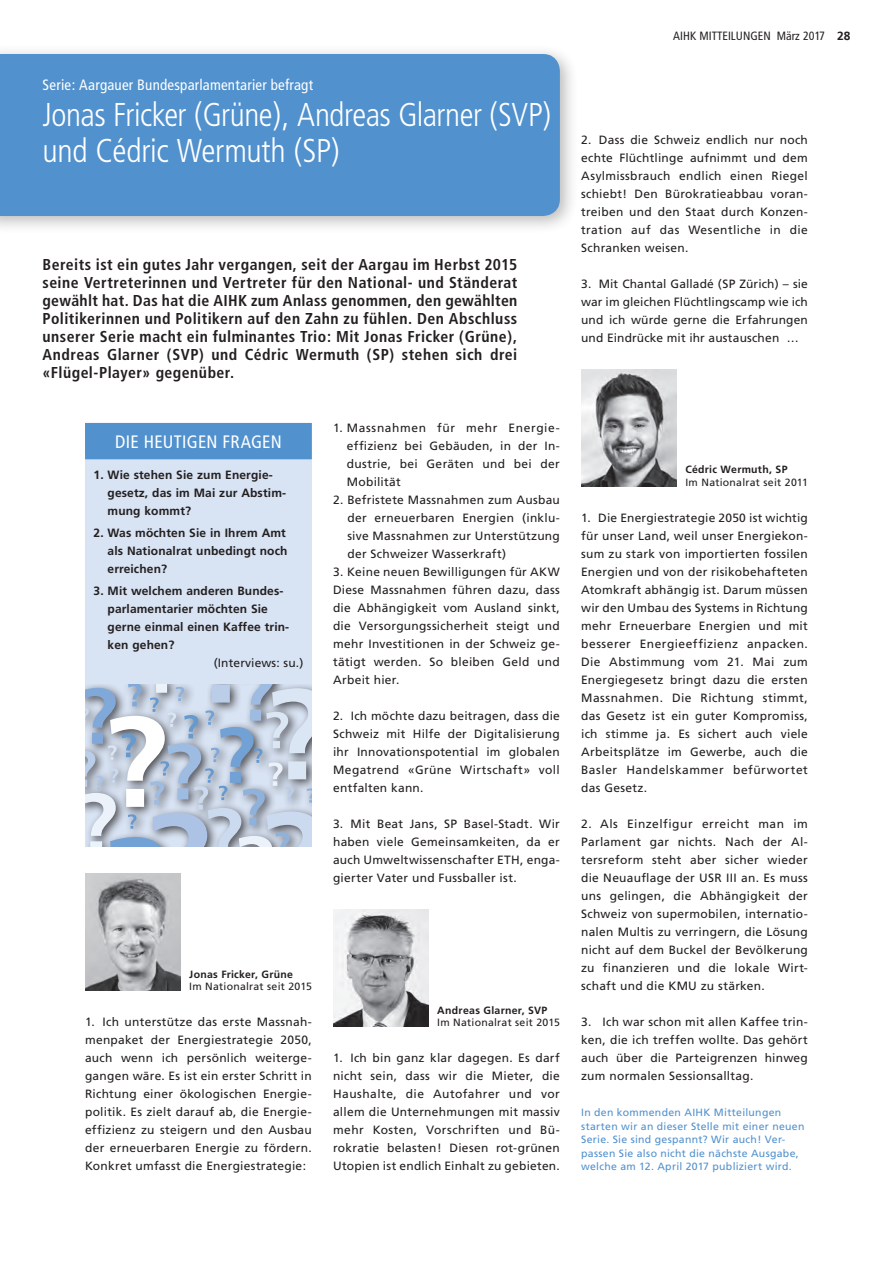
<style>
.page{position:relative;width:893px;height:1263px;background:#fff}
.page>*{position:absolute;margin:0;border:0;box-sizing:border-box;transform-origin:0 0}
.haupttitel{font:300 condensed 33px/36px "Frutiger";letter-spacing:-.015em;color:#fff}
.haupttitel_blau{font:condensed 18px "Frutiger";letter-spacing:.015em;color:#fff}
.lead__Abstand_nach{font:700 condensed 15.75px/18px "Frutiger";letter-spacing:.03em;color:#231f20;text-align:justify}
.autor{font:condensed 15px "Frutiger";letter-spacing:.015em;color:#fff}
.fliesstext{font:12px/18px "Frutiger";letter-spacing:.025em;color:#231f20;text-align:justify}
.text_grau_abstand{font:700 12px/18px "Frutiger";letter-spacing:.01em;color:#231f20}
.t1{font:condensed 12px "Frutiger";color:#231f20}
.text_grau_abstand-2{font:12px "Frutiger LT";letter-spacing:.01em;color:#231f20}
.legende{font:10.5px/13.5px "Frutiger";letter-spacing:.025em;color:#5191cd}
.legende-2{font:10.5px "Frutiger";letter-spacing:.025em;color:#231f20}
.legende-3{font:700 10.5px "Frutiger";letter-spacing:.03em;color:#231f20}
.s1{font-family:"Frutiger LT45";font-weight:300;font-stretch:normal}
</style>
<div class="page">
<div style="left:0;top:44px;width:578px;height:191px;background:#231f20;opacity:.3"></div>
<div style="left:0;top:54px;width:560px;height:162px;background:#5191cd"></div>
<img style="left:85px;top:873px;width:96px;height:117px">
<img style="left:333px;top:909px;width:96px;height:117px">
<img style="left:581px;top:369px;width:96px;height:117px">
<div style="left:85px;top:423px;width:227px;height:423px;background:#d8e3f3"></div>
<div style="left:85px;top:423px;width:227px;height:36px;background:#5191cd"></div>
<svg style="left:85px;top:684px;width:227px;height:162px"></svg>
<p class="autor" style="left:43px;top:76px;width:272px">Serie: Aargauer Bundesparlamentarier befragt</p>
<p class="haupttitel" style="left:43px;top:97px;width:510px">Jonas Fricker (Grüne), Andreas Glarner (SVP) und Cédric Wermuth (SP)</p>
<p class="lead__Abstand_nach" style="left:43px;top:256px;width:476px">Bereits ist ein gutes Jahr vergangen, seit der Aargau im Herbst 2015 seine Vertreterinnen und Vertreter für den National- und Ständerat gewählt hat. Das hat die AIHK zum Anlass genommen, den gewählten Politikerinnen und Politikern auf den Zahn zu fühlen. Den Abschluss unserer Serie macht ein fulminantes Trio: Mit Jonas Fricker (Grüne), Andreas Glarner (SVP) und Cédric Wermuth (SP) stehen sich drei «Flügel-Player» gegenüber.</p>
<p class="haupttitel_blau" style="left:115px;top:431px;width:168px">DIE HEUTIGEN FRAGEN</p>
<p class="text_grau_abstand" style="left:108px;top:465px;width:180px;text-indent:-14px">1. Wie stehen Sie zum Energie&shy;gesetz, das im Mai zur Abstim&shy;mung kommt?</p>
<p class="text_grau_abstand" style="left:108px;top:524px;width:181px;text-indent:-14px">2. Was möchten Sie in Ihrem Amt als Nationalrat unbedingt noch erreichen?</p>
<p class="text_grau_abstand" style="left:94px;top:582px;width:191px">3. Mit welchem anderen Bundes-</p>
<p class="text_grau_abstand" style="left:108px;top:600px;width:162px">parlamentarier möchten Sie</p>
<p class="text_grau_abstand" style="left:108px;top:618px;width:183px">gerne einmal einen Kaffee trin-</p>
<p class="text_grau_abstand" style="left:108px;top:636px;width:68px">ken gehen?</p>
<p class="text_grau_abstand-2" style="left:214px;top:656px;width:91px">(Interviews: su.)</p>
<p class="fliesstext" style="left:347px;top:419px;width:215px;text-indent:-14px">1. Massnahmen für mehr Energie&shy;effizienz bei Gebäuden, in der In&shy;dustrie, bei Geräten und bei der Mobilität</p>
<p class="fliesstext" style="left:347px;top:491px;width:214px;text-indent:-14px">2. Befristete Massnahmen zum Ausbau der erneuerbaren Energien (inklu&shy;sive Massnahmen zur Unterstützung der Schweizer Wasserkraft)</p>
<p class="fliesstext" style="left:333px;top:563px;width:228px">3. Keine neuen Bewilligungen für AKW</p>
<p class="fliesstext" style="left:333px;top:581px;width:228px">Diese Massnahmen führen dazu, dass die Abhängigkeit vom Ausland sinkt, die Versorgungssicherheit steigt und mehr Investitionen in der Schweiz ge&shy;tätigt werden. So bleiben Geld und Arbeit hier.</p>
<p class="fliesstext" style="left:333px;top:707px;width:228px">2. Ich möchte dazu beitragen, dass die Schweiz mit Hilfe der Digitalisierung ihr Innovationspotential im globalen Megatrend «Grüne Wirtschaft» voll entfalten kann.</p>
<p class="fliesstext" style="left:333px;top:815px;width:228px">3. Mit Beat Jans, SP Basel-Stadt. Wir haben viele Gemeinsamkeiten, da er auch Umweltwissenschafter ETH, enga&shy;gierter Vater und Fussballer ist.</p>
<p class="legende-3" style="left:189px;top:968px;width:105px">Jonas Fricker, Grüne</p>
<p class="legende-2" style="left:189px;top:980px;width:124px">Im Nationalrat seit 2015</p>
<p class="fliesstext" style="left:85px;top:1013px;width:228px">1. Ich unterstütze das erste Massnah&shy;menpaket der Energiestrategie 2050, auch wenn ich persönlich weiterge&shy;gangen wäre. Es ist ein erster Schritt in Richtung einer ökologischen Energie&shy;politik. Es zielt darauf ab, die Energie&shy;effizienz zu steigern und den Ausbau der erneuerbaren Energie zu fördern.<br>Konkret umfasst die Energiestrategie:</p>
<p class="legende-3" style="left:437px;top:1004px;width:112px">Andreas Glarner, SVP</p>
<p class="legende-2" style="left:437px;top:1016px;width:124px">Im Nationalrat seit 2015</p>
<p class="fliesstext" style="left:333px;top:1049px;width:228px">1. Ich bin ganz klar dagegen. Es darf nicht sein, dass wir die Mieter, die Haushalte, die Autofahrer und vor allem die Unternehmungen mit massiv mehr Kosten, Vorschriften und Bü&shy;rokratie belasten! Diesen rot-grünen Utopien ist endlich Einhalt zu gebieten.</p>
<p class="t1" style="left:673px;top:29px;width:179px">AIHK MITTEILUNGEN März 2017 <span class="s1">28</span></p>
<p class="fliesstext" style="left:581px;top:131px;width:228px">2. Dass die Schweiz endlich nur noch echte Flüchtlinge aufnimmt und dem Asylmissbrauch endlich einen Riegel schiebt! Den Bürokratieabbau voran&shy;treiben und den Staat durch Konzen&shy;tration auf das Wesentliche in die Schranken weisen.</p>
<p class="fliesstext" style="left:581px;top:275px;width:228px">3. Mit Chantal Galladé (SP Zürich) – sie war im gleichen Flüchtlingscamp wie ich und ich würde gerne die Erfahrungen und Eindrücke mit ihr austauschen …</p>
<p class="legende-3" style="left:685px;top:464px;width:104px">Cédric Wermuth, SP</p>
<p class="legende-2" style="left:685px;top:476px;width:124px">Im Nationalrat seit 2011</p>
<p class="fliesstext" style="left:581px;top:509px;width:228px">1. Die Energiestrategie 2050 ist wichtig für unser Land, weil unser Energiekon&shy;sum zu stark von importierten fossilen Energien und von der risikobehafteten Atomkraft abhängig ist. Darum müssen wir den Umbau des Systems in Richtung mehr Erneuerbare Energien und mit besserer Energieeffizienz anpacken.<br>Die Abstimmung vom 21. Mai zum Energiegesetz bringt dazu die ersten Massnahmen. Die Richtung stimmt, das Gesetz ist ein guter Kompromiss, ich stimme ja. Es sichert auch viele Arbeitsplätze im Gewerbe, auch die Basler Handelskammer befürwortet das Gesetz.</p>
<p class="fliesstext" style="left:581px;top:815px;width:228px">2. Als Einzelfigur erreicht man im Parlament gar nichts. Nach der Al&shy;tersreform steht aber sicher wieder die Neuauflage der USR III an. Es muss uns gelingen, die Abhängigkeit der Schweiz von supermobilen, internatio&shy;nalen Multis zu verringern, die Lösung nicht auf dem Buckel der Bevölkerung zu finanzieren und die lokale Wirt&shy;schaft und die KMU zu stärken.</p>
<p class="fliesstext" style="left:581px;top:1013px;width:228px">3. Ich war schon mit allen Kaffee trin&shy;ken, die ich treffen wollte. Das gehört auch über die Parteigrenzen hinweg zum normalen Sessionsalltag.</p>
<p class="legende" style="left:581px;top:1106px;width:225px">In den kommenden AIHK Mitteilungen starten wir an dieser Stelle mit einer neuen Serie. Sie sind gespannt? Wir auch! Ver&shy;passen Sie also nicht die nächste Ausgabe, welche am 12. April 2017 publiziert wird.</p>
</div>
